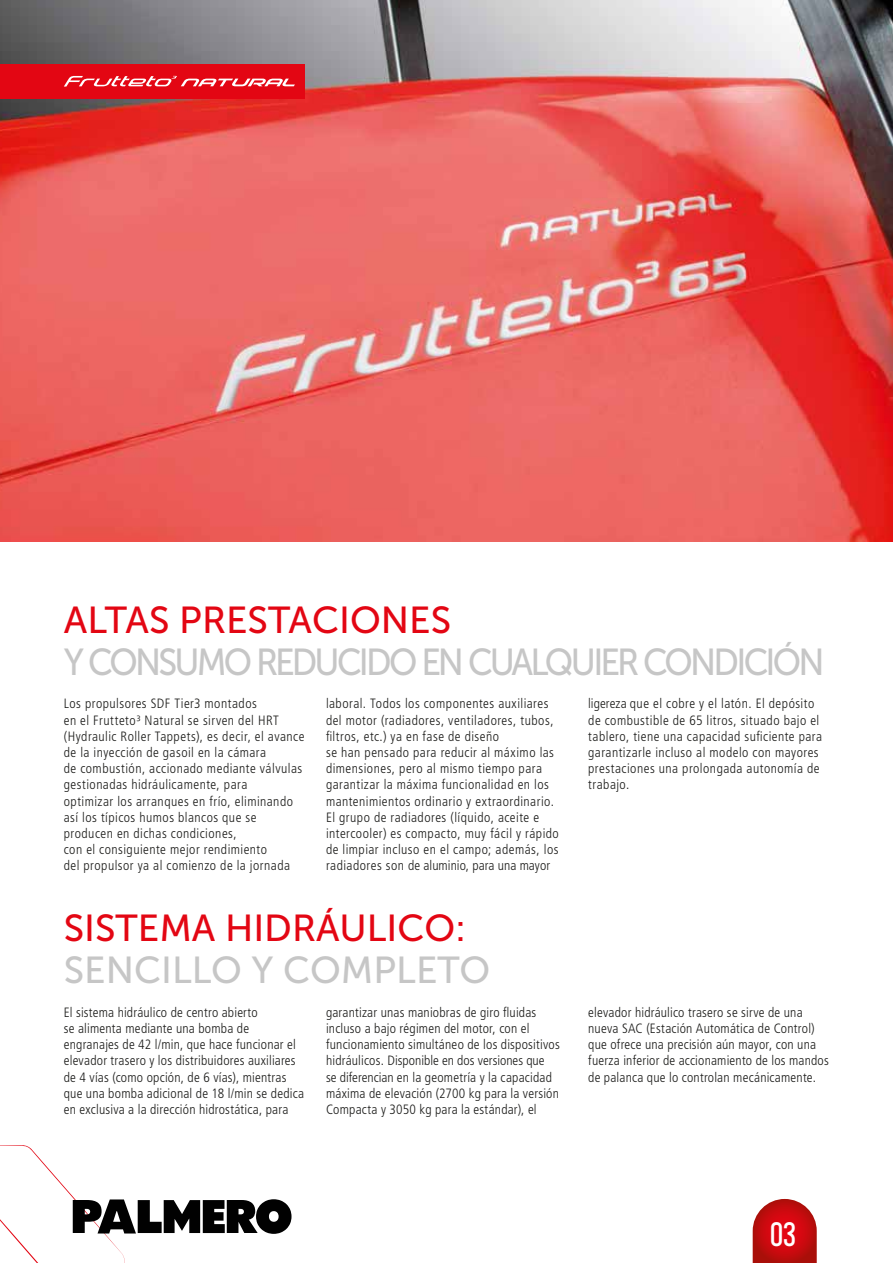
<style>
.page{position:relative;width:893px;height:1263px;background:#fff}
.page>*{position:absolute;margin:0;border:0;box-sizing:border-box;transform-origin:0 0}
.t1{font:37.5px "Museo Sans 500";letter-spacing:-.08em;color:#c6c6c6;scale:.92 1}
.t2{font:37.5px "Museo Sans 500";color:#e30613}
.t3{font:37.5px "Museo Sans 500";color:#c6c6c6}
.t4{font:600 33.75px "Bison";color:#fff}
.t5{font:300 condensed 13.5px/16.2px "Frutiger LT Std";letter-spacing:.03em;color:#1d1d1b}
</style>
<div class="page">
<img style="left:0;top:0;width:893px;height:541px">
<div style="left:0;top:64px;width:305px;height:35px;background:#e30613"></div>
<svg style="left:64px;top:76px;width:231px;height:11px"></svg>
<svg style="left:753px;top:1199px;width:64px;height:64px"></svg>
<svg style="left:0;top:1145px;width:291px;height:118px"></svg>
<h1 class="t2" style="left:64px;top:599px;width:389px">ALTAS PRESTACIONES</h1>
<h1 class="t1" style="left:64px;top:641px;width:828px">Y CONSUMO REDUCIDO EN CUALQUIER CONDICIÓN</h1>
<p class="t5" style="left:64px;top:696px;width:242px">Los propulsores SDF Tier3 montados<br>en el Frutteto³ Natural se sirven del HRT (Hydraulic Roller Tappets), es decir, el avance de la inyección de gasoil en la cámara<br>de combustión, accionado mediante válvulas gestionadas hidráulicamente, para<br>optimizar los arranques en frío, eliminando así los típicos humos blancos que se producen en dichas condiciones,<br>con el consiguiente mejor rendimiento<br>del propulsor ya al comienzo de la jornada</p>
<p class="t5" style="left:326px;top:696px;width:234px">laboral. Todos los componentes auxiliares del motor (radiadores, ventiladores, tubos, filtros, etc.) ya en fase de diseño<br>se han pensado para reducir al máximo las dimensiones, pero al mismo tiempo para garantizar la máxima funcionalidad en los mantenimientos ordinario y extraordinario.<br>El grupo de radiadores (líquido, aceite e intercooler) es compacto, muy fácil y rápido de limpiar incluso en el campo; además, los radiadores son de aluminio, para una mayor</p>
<p class="t5" style="left:588px;top:696px;width:235px">ligereza que el cobre y el latón. El depósito de combustible de 65 litros, situado bajo el tablero, tiene una capacidad suficiente para garantizarle incluso al modelo con mayores prestaciones una prolongada autonomía de trabajo.</p>
<h1 class="t2" style="left:64px;top:908px;width:404px">SISTEMA HIDRÁULICO:</h1>
<h1 class="t3" style="left:64px;top:950px;width:428px">SENCILLO Y COMPLETO</h1>
<p class="t5" style="left:64px;top:1004px;width:242px">El sistema hidráulico de centro abierto<br>se alimenta mediante una bomba de engranajes de 42 l/min, que hace funcionar el elevador trasero y los distribuidores auxiliares de 4 vías (como opción, de 6 vías), mientras que una bomba adicional de 18 l/min se dedica en exclusiva a la dirección hidrostática, para</p>
<p class="t5" style="left:326px;top:1004px;width:235px">garantizar unas maniobras de giro fluidas incluso a bajo régimen del motor, con el funcionamiento simultáneo de los dispositivos hidráulicos. Disponible en dos versiones que<br>se diferencian en la geometría y la capacidad máxima de elevación (2700 kg para la versión Compacta y 3050 kg para la estándar), el</p>
<p class="t5" style="left:588px;top:1004px;width:242px">elevador hidráulico trasero se sirve de una nueva SAC (Estación Automática de Control) que ofrece una precisión aún mayor, con una fuerza inferior de accionamiento de los mandos de palanca que lo controlan mecánicamente.</p>
<h2 class="t4" style="left:770px;top:1216px;width:27px">03</h2>
</div>
